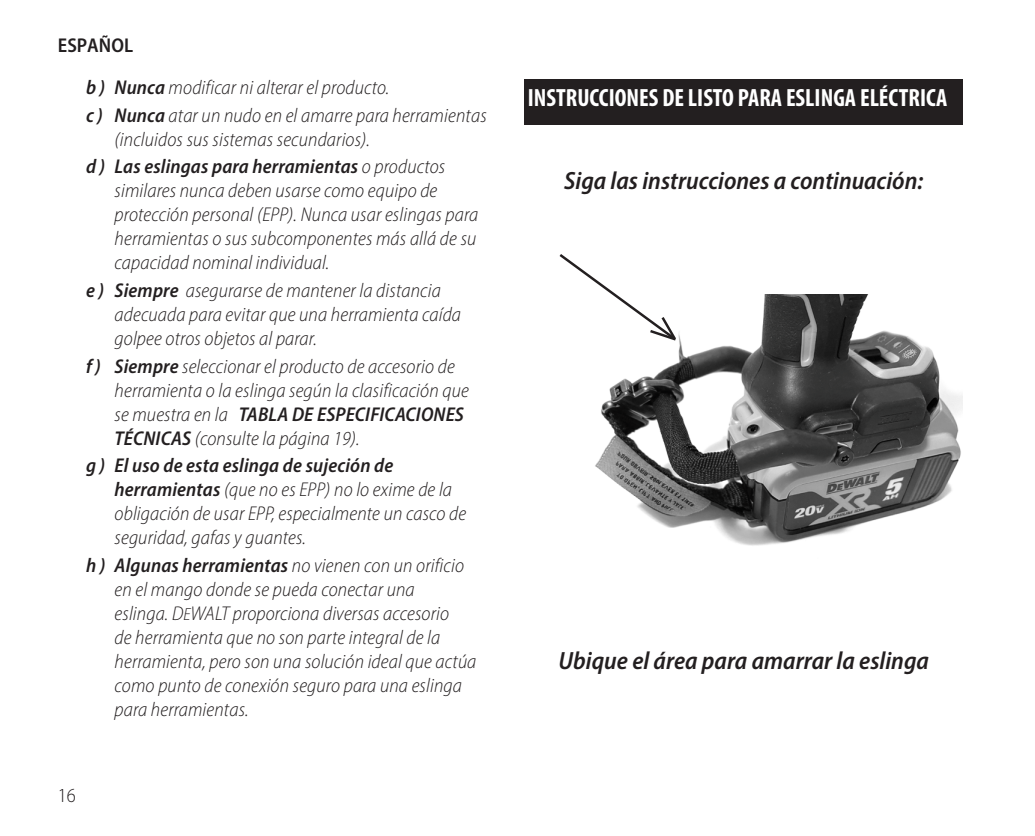
<style>
.page{position:relative;width:1035px;height:836px;background:#fff}
.page>*{position:absolute;margin:0;border:0;box-sizing:border-box;transform-origin:0 0}
.t1{font:italic 25px "Myriad Variable Concept";color:#231f20}
.t2{font:700 condensed 25px "Myriad Pro";color:#fff}
.t3{font:italic 20px/24px "Myriad Variable Concept";letter-spacing:.005em;color:#231f20}
.t4{font:600 semi-condensed 20px "Myriad Pro";color:#231f20}
.t5{font:300 semi-condensed 20px "Myriad Pro";color:#231f20}
.s1{font-size:17.5px}
</style>
<div class="page">
<div style="left:525px;top:79px;width:438px;height:45px;background:#231f20"></div>
<img style="left:595px;top:294px;width:368px;height:252px">
<svg style="left:559px;top:254px;width:120px;height:88px"></svg>
<p class="t4" style="left:58px;top:34px;width:77px">ESPAÑOL</p>
<p class="t3" style="left:86px;top:75px;width:305px">b ) Nunca modificar ni alterar el producto.</p>
<p class="t3" style="left:115px;top:103px;width:374px;text-indent:-28px">c) Nunca atar un nudo en el amarre para herramientas (incluidos sus sistemas secundarios).</p>
<p class="t3" style="left:115px;top:155px;width:365px;text-indent:-28px">d ) Las eslingas para herramientas o productos similares nunca deben usarse como equipo de protección personal (EPP). Nunca usar eslingas para herramientas o sus subcomponentes más allá de su capacidad nominal individual.</p>
<p class="t3" style="left:115px;top:278px;width:348px;text-indent:-28px">e ) Siempre asegurarse de mantener la distancia adecuada para evitar que una herramienta caída golpee otros objetos al parar.</p>
<p class="t3" style="left:115px;top:354px;width:356px;text-indent:-28px">f ) Siempre seleccionar el producto de accesorio de herramienta o la eslinga según la clasificación que se muestra en la TABLA DE ESPECIFICACIONES TÉCNICAS (consulte la página 19).</p>
<p class="t3" style="left:115px;top:453px;width:353px;text-indent:-28px">g ) El uso de esta eslinga de sujeción de herramientas (que no es EPP) no lo exime de la obligación de usar EPP, especialmente un casco de seguridad, gafas y guantes.</p>
<p class="t3" style="left:115px;top:553px;width:363px;text-indent:-28px">h ) Algunas herramientas no vienen con un orificio en el mango donde se pueda conectar una<br>eslinga. D<span class="s1">E</span>WALT proporciona diversas accesorio<br>de herramienta que no son parte integral de la herramienta, pero son una solución ideal que actúa como punto de conexión seguro para una eslinga para herramientas.</p>
<p class="t5" style="left:58px;top:784px;width:19px">16</p>
<p class="t2" style="left:528px;top:84px;width:421px">INSTRUCCIONES DE LISTO PARA ESLINGA ELÉCTRICA</p>
<p class="t1" style="left:564px;top:166px;width:361px">Siga las instrucciones a continuación:</p>
<p class="t1" style="left:558px;top:645px;width:372px">Ubique el área para amarrar la eslinga</p>
</div>
